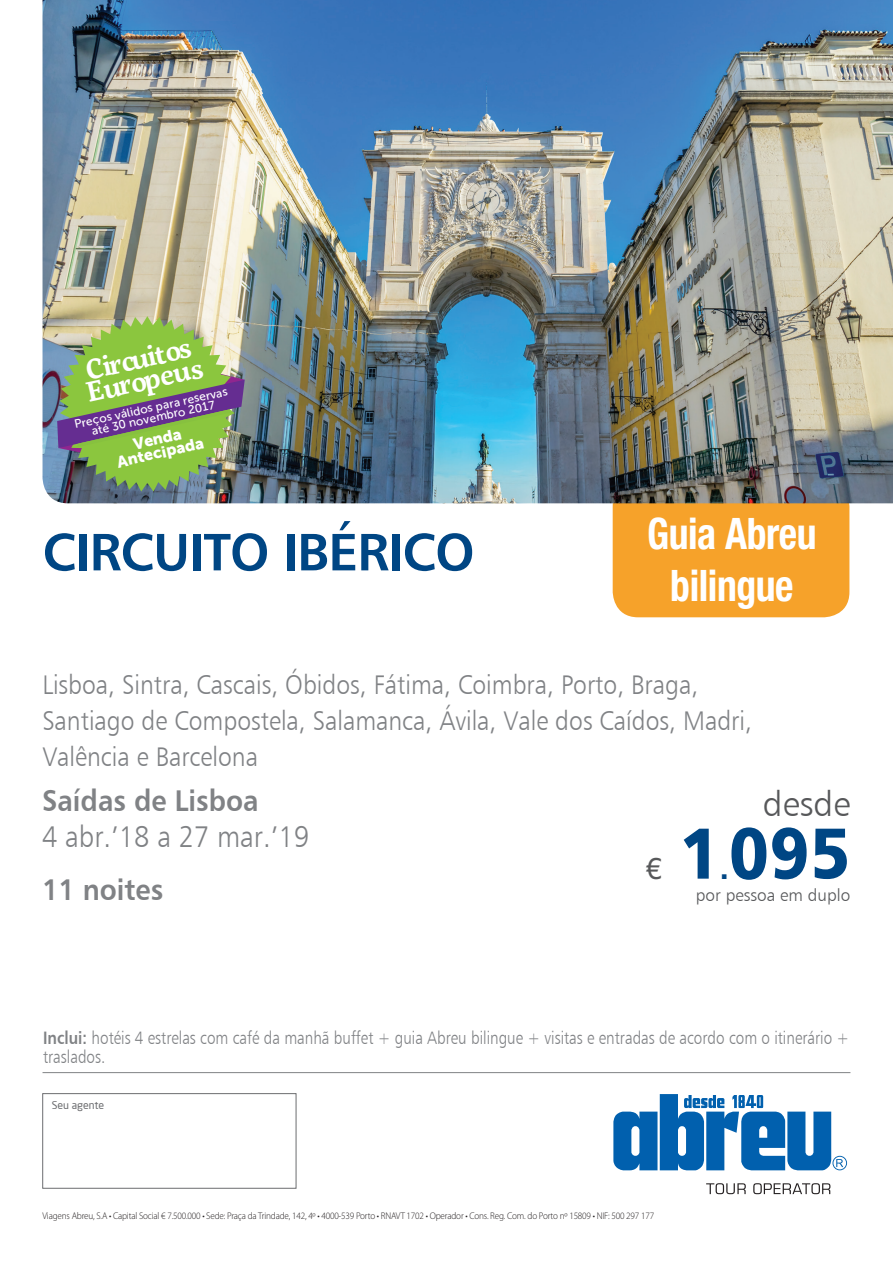
<style>
.page{position:relative;width:893px;height:1263px;background:#fff}
.page>*{position:absolute;margin:0;border:0;box-sizing:border-box;transform-origin:0 0}
.t1{font:72px "Humanist 777 BT Black B";color:#004684;scale:.91 1}
.t2{font:52.5px "Humanist 777 BT Bold B";letter-spacing:-.02em;color:#004684}
.t3{font:700 condensed 43.5px/52.2px "Helvetica Neue";letter-spacing:-.01em;color:#fff;text-align:center;scale:.91 1}
.t4{font:34.95px "Humanist 777 BT Light B";color:#57585a}
.t5{font:30px "Humanist 777 BT Bold B";color:#808285;scale:.91 1}
.t6{font:30px "Humanist 777 BT Light B";color:#808285;scale:.91 1}
.t7{font:30px "Helvetica Neue";color:#57585a}
.t8{font:30px "Humanist 777 BT Black B";color:#004684;scale:.91 1}
.t9{font:600 27.9px/22.4px "Servus Slab";color:#fff}
.t10{font:27px/36px "Humanist 777 BT Light B";color:#808285;scale:.91 1}
.t11{font:18px/19.5px "Humanist 777 BT Light B";color:#808285;scale:.85 1}
.t12{font:17.1px "Humanist 777 BT Light B";color:#57585a}
.t13{font:16.05px/14px "Museo Sans 900";color:#fff;text-align:center}
.t14{font:11.85px/10.5px "Museo Sans 500";color:#fff;text-align:center}
.t15{font:10.5px "Neo Sans";color:#6c6d70}
.t16{font:300 9.75px "Myriad Pro";letter-spacing:-.015em;color:#231f20;scale:.94 1}
.s1{font-family:"Humanist 777 BT Bold B"}
</style>
<div class="page">
<div style="left:613px;top:481px;width:236px;height:136px;background:#f6a22a;border-radius:26px"></div>
<hr style="left:43px;top:1072px;width:807px;height:1px;background:#808285">
<img style="left:43px;top:0;width:850px;height:503px">
<img style="left:57px;top:316px;width:188px;height:175px">
<div style="left:43px;top:1093px;width:253px;height:95px;border:1px solid #6c6d70"></div>
<svg style="left:706px;top:1183px;width:124px;height:11px"></svg>
<svg style="left:613px;top:1094px;width:234px;height:76px"></svg>
<h3 class="t9" style="left:80px;top:359px;width:120px;rotate:-12deg">Circuitos<br>Europeus</h3>
<p class="t14" style="left:74px;top:419px;width:158px;rotate:-12deg">Preços válidos para reservas até 30 novembro 2017</p>
<h3 class="t13" style="left:112px;top:442px;width:90px;rotate:-13deg">Venda<br>Antecipada</h3>
<h2 class="t2" style="left:43px;top:519px;width:434px">CIRCUITO IBÉRICO</h2>
<h3 class="t3" style="left:647px;top:506px;width:188px">Guia Abreu bilingue</h3>
<h3 class="t10" style="left:42px;top:666px;width:781px">Lisboa, Sintra, Cascais, Óbidos, Fátima, Coimbra, Porto, Braga,<br>Santiago de Compostela, Salamanca, Ávila, Vale dos Caídos, Madri,<br>Valência e Barcelona</h3>
<h3 class="t5" style="left:42px;top:782px;width:240px">Saídas de Lisboa</h3>
<h3 class="t6" style="left:42px;top:818px;width:295px">4 abr.’18 a 27 mar.’19</h3>
<h3 class="t5" style="left:42px;top:871px;width:135px">11 noites</h3>
<h3 class="t7" style="left:645px;top:850px;width:18px">€</h3>
<h3 class="t4" style="left:763px;top:782px;width:89px">desde</h3>
<h1 class="t1" style="left:680px;top:807px;width:189px">1095</h1>
<h3 class="t8" style="left:720px;top:849px;width:11px">.</h3>
<h3 class="t12" style="left:696px;top:885px;width:156px">por pessoa em duplo</h3>
<h3 class="t11" style="left:43px;top:1028px;width:950px"><span class="s1">Inclui:</span> hotéis 4 estrelas com café da manhã buffet + guia Abreu bilingue + visitas e entradas de acordo com o itinerário + traslados.</h3>
<p class="t15" style="left:52px;top:1099px;width:54px">Seu agente</p>
<p class="t16" style="left:43px;top:1211px;width:652px">Viagens Abreu, S.A • Capital Social € 7.500.000 • Sede: Praça da Trindade, 142, 4º • 4000-539 Porto • RNAVT 1702 • Operador • Cons. Reg. Com. do Porto nº 15809 • NIF: 500 297 177</p>
</div>
